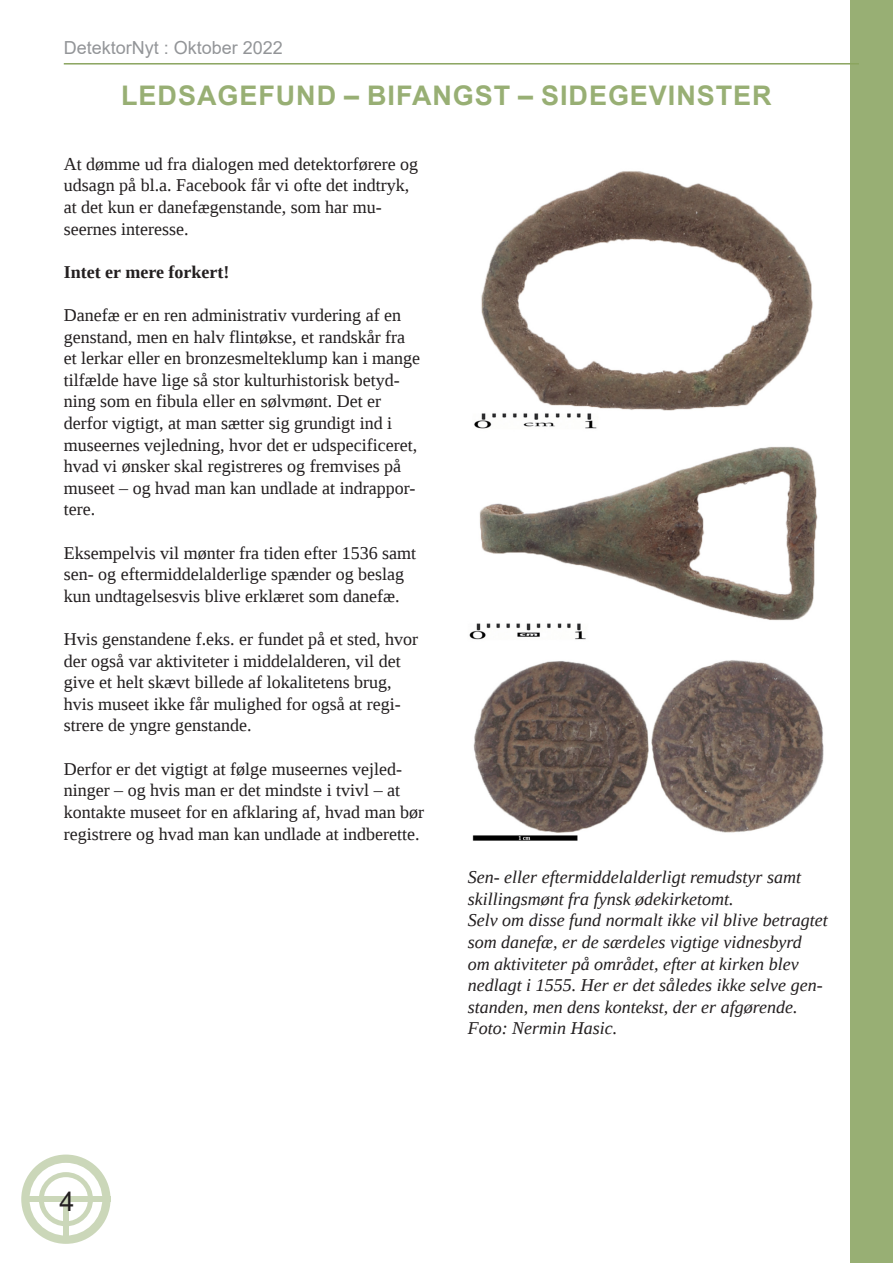
<style>
.page{position:relative;width:893px;height:1263px;background:#fff}
.page>*{position:absolute;margin:0;border:0;box-sizing:border-box;transform-origin:0 0}
.Paragraph_Style_1{font:700 27px "Arial";letter-spacing:.035em;color:#98af74}
.t1{font:27px "Arial";color:#231f20}
.Brødtekst{font:18px/21.6px "Tinos";color:#231f20}
.Brødtekst-2{font:italic 18px/21.6px "Tinos";color:#231f20}
.t2{font:18px "Arial";color:#939598}
.Brødtekst-3{font:700 18px "Tinos";color:#231f20}
</style>
<div class="page">
<svg style="left:21px;top:1154px;width:90px;height:90px"></svg>
<div style="left:23px;top:1197px;width:88px;height:5px;background:#cbd7b9"></div>
<div style="left:63px;top:1200px;width:5px;height:36px;background:#cbd7b9"></div>
<div style="left:850px;top:0;width:43px;height:1263px;background:#98af74"></div>
<hr style="left:64px;top:63px;width:795px;height:2px;background:#8ba55f">
<img style="left:474px;top:171px;width:339px;height:258px">
<img style="left:472px;top:660px;width:352px;height:181px">
<img style="left:469px;top:446px;width:349px;height:194px">
<p class="t2" style="left:64px;top:35px;width:221px">DetektorNyt : Oktober 2022</p>
<p class="Paragraph_Style_1" style="left:121px;top:76px;width:652px">LEDSAGEFUND – BIFANGST – SIDEGEVINSTER</p>
<p class="Brødtekst" style="left:64px;top:153px;width:356px">At dømme ud fra dialogen med detektorførere og udsagn på bl.a. Facebook får vi ofte det indtryk, at det kun er danefægenstande, som har mu&shy;seernes interesse.</p>
<p class="Brødtekst-3" style="left:64px;top:262px;width:167px">Intet er mere forkert!</p>
<p class="Brødtekst" style="left:64px;top:304px;width:358px">Danefæ er en ren administrativ vurdering af en genstand, men en halv flintøkse, et randskår fra et lerkar eller en bronzesmelteklump kan i mange tilfælde have lige så stor kulturhistorisk betyd&shy;ning som en fibula eller en sølvmønt. Det er derfor vigtigt, at man sætter sig grundigt ind i museernes vejledning, hvor det er udspecificeret, hvad vi ønsker skal registreres og fremvises på museet – og hvad man kan undlade at indrappor&shy;tere.</p>
<p class="Brødtekst" style="left:64px;top:542px;width:354px">Eksempelvis vil mønter fra tiden efter 1536 samt sen- og eftermiddelalderlige spænder og beslag kun undtagelsesvis blive erklæret som danefæ.</p>
<p class="Brødtekst" style="left:64px;top:628px;width:356px">Hvis genstandene f.eks. er fundet på et sted, hvor der også var aktiviteter i middelalderen, vil det give et helt skævt billede af lokalitetens brug, hvis museet ikke får mulighed for også at regi&shy;strere de yngre genstande.</p>
<p class="Brødtekst" style="left:64px;top:758px;width:362px">Derfor er det vigtigt at følge museernes vejled&shy;ninger – og hvis man er det mindste i tvivl – at kontakte museet for en afklaring af, hvad man bør registrere og hvad man kan undlade at indberette.</p>
<p class="Brødtekst-2" style="left:468px;top:867px;width:335px">Sen- eller eftermiddelalderligt remudstyr samt skillingsmønt fra fynsk ødekirketomt.</p>
<p class="Brødtekst-2" style="left:468px;top:910px;width:361px">Selv om disse fund normalt ikke vil blive betragtet som danefæ, er de særdeles vigtige vidnesbyrd om aktiviteter på området, efter at kirken blev nedlagt i 1555. Her er det således ikke selve gen&shy;standen, men dens kontekst, der er afgørende.</p>
<p class="Brødtekst-2" style="left:468px;top:1018px;width:151px">Foto: Nermin Hasic.</p>
<h1 class="t1" style="left:59px;top:1182px;width:17px">4</h1>
</div>
